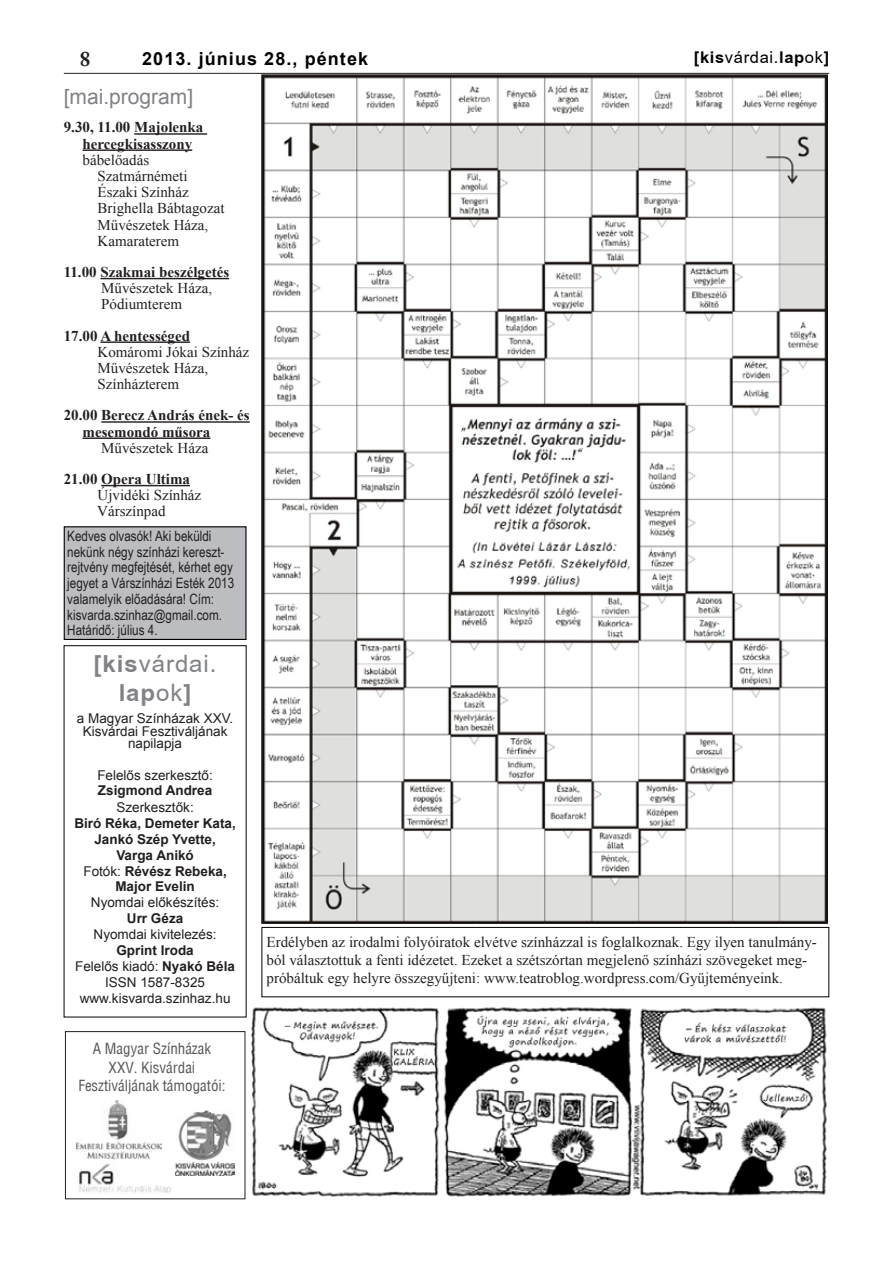
<style>
.page{position:relative;width:893px;height:1263px;background:#fff}
.page>*{position:absolute;margin:0;border:0;box-sizing:border-box;transform-origin:0 0}
.t1{font:24px/28.8px "H Arial";letter-spacing:.04em;color:#808285;text-align:center}
.t2{font:21px "Arial";color:#808285}
.t3{font:700 21px "Adobe Caslon Pro";color:#231f20}
.t4{font:700 18px "Arial";letter-spacing:.06em;color:#000}
.t5{font:16.5px "H Arial";letter-spacing:.04em;color:#000}
.t6{font:15px/16.2px "Times New Roman";color:#231f20}
.t7{font:700 15px/16.2px "Times New Roman";color:#231f20;text-align:center}
.t8{font:15px/19.8px "H Switzerland Condensed";color:#57585a;text-align:center}
.t9{font:14.25px/15.8px "Arial Narrow";color:#231f20}
.t10{font:13.5px/15.9px "Arial";color:#231f20;text-align:center}
.t11{font:700 13.5px/15.9px "Arial";color:#231f20;text-align:center}
.s1{font-weight:700}
.s2{font-weight:400}
</style>
<div class="page">
<hr style="left:64px;top:73px;width:765px;height:1px;background:#231f20">
<hr style="left:134px;top:133px;width:73px;height:2px;background:#231f20">
<hr style="left:83px;top:149px;width:109px;height:2px;background:#231f20">
<hr style="left:100px;top:278px;width:129px;height:1px;background:#231f20">
<hr style="left:100px;top:341px;width:90px;height:2px;background:#231f20">
<hr style="left:101px;top:421px;width:149px;height:2px;background:#231f20">
<hr style="left:83px;top:437px;width:127px;height:2px;background:#231f20">
<hr style="left:101px;top:485px;width:89px;height:1px;background:#231f20">
<img style="left:261px;top:75px;width:567px;height:848px">
<div style="left:261px;top:927px;width:568px;height:70px;border:1px solid #000"></div>
<img style="left:252px;top:1007px;width:575px;height:190px">
<div style="left:65px;top:1031px;width:180px;height:168px;border:1px solid #231f20"></div>
<img style="left:76px;top:1101px;width:86px;height:58px">
<img style="left:78px;top:1163px;width:93px;height:30px">
<img style="left:175px;top:1111px;width:59px;height:65px">
<div style="left:64px;top:526px;width:183px;height:114px;background:#bcbdc0;border:1px solid #000"></div>
<h2 class="t3" style="left:80px;top:47px;width:12px">8</h2>
<p class="t4" style="left:142px;top:46px;width:227px">2013. június 28., péntek</p>
<p class="t5" style="left:694px;top:49px;width:137px"><span class="s1">[kis</span>várdai.<span class="s1">lap</span>ok<span class="s1">]</span></p>
<h2 class="t2" style="left:64px;top:82px;width:131px">[mai.program]</h2>
<p class="t7" style="left:64px;top:119px;width:141px">9.30, 11.00 Majolenka hercegkisasszony</p>
<p class="t6" style="left:98px;top:151px;width:129px;text-indent:-15px">bábelőadás<br>Szatmárnémeti<br>Északi Színház<br>Brighella Bábtagozat<br>Művészetek Háza,<br>Kamaraterem</p>
<p class="t7" style="left:64px;top:263px;width:167px">11.00 Szakmai beszélgetés</p>
<p class="t6" style="left:101px;top:280px;width:112px">Művészetek Háza,<br>Pódiumterem</p>
<p class="t7" style="left:64px;top:327px;width:128px">17.00 A hentességed</p>
<p class="t6" style="left:98px;top:343px;width:153px">Komáromi Jókai Színház<br>Művészetek Háza,<br>Színházterem</p>
<p class="t7" style="left:83px;top:407px;width:169px;text-align:left;text-indent:-19px">20.00 Berecz András ének- és mesemondó műsora</p>
<p class="t6" style="left:101px;top:439px;width:109px">Művészetek Háza</p>
<p class="t7" style="left:64px;top:470px;width:128px">21.00 Opera Ultima</p>
<p class="t6" style="left:97px;top:487px;width:106px">Újvidéki Színház<br>Várszínpad</p>
<p class="t9" style="left:67px;top:527px;width:168px">Kedves olvasók! Aki beküldi nekünk négy színházi kereszt&shy;rejtvény megfejtését, kérhet egy jegyet a Várszínházi Esték 2013 valamelyik előadására! Cím: kisvarda.szinhaz@gmail.com.<br>Határidő: július 4.</p>
<h1 class="t1" style="left:94px;top:649px;width:124px"><span class="s1">[kis</span>várdai. <span class="s1">lap</span>ok<span class="s1">]</span></h1>
<p class="t10" style="left:77px;top:711px;width:158px;line-height:13.5px">a Magyar Színházak XXV.<br>Kisvárdai Fesztiváljának</p>
<p class="t10" style="left:128px;top:736px;width:56px">napilapja</p>
<p class="t10" style="left:97px;top:768px;width:117px">Felelős szerkesztő:</p>
<p class="t11" style="left:98px;top:783px;width:116px">Zsigmond Andrea</p>
<p class="t10" style="left:116px;top:799px;width:79px">Szerkesztők:</p>
<p class="t11" style="left:74px;top:815px;width:163px">Biró Réka, Demeter Kata,<br>Jankó Szép Yvette,<br>Varga Anikó<br><span class="s2">Fotók:</span> Révész Rebeka,<br>Major Evelin</p>
<p class="t10" style="left:91px;top:895px;width:130px">Nyomdai előkészítés:</p>
<p class="t11" style="left:127px;top:911px;width:58px">Urr Géza</p>
<p class="t10" style="left:94px;top:926px;width:125px">Nyomdai kivitelezés:</p>
<p class="t10" style="left:75px;top:942px;width:161px"><span class="s1">Gprint Iroda<br></span>Felelős kiadó: <span class="s1">Nyakó Béla<br></span>ISSN 1587-8325 www.kisvarda.szinhaz.hu</p>
<p class="t8" style="left:93px;top:1038px;width:120px">A Magyar Színházak<br>XXV. Kisvárdai</p>
<p class="t8" style="left:78px;top:1076px;width:149px">Fesztiváljának támogatói:</p>
<p class="t6" style="left:266px;top:932px;width:552px;line-height:18px">Erdélyben az irodalmi folyóiratok elvétve színházzal is foglalkoznak. Egy ilyen tanulmány&shy;ból választottuk a fenti idézetet. Ezeket a szétszórtan megjelenő színházi szövegeket meg&shy;próbáltuk egy helyre összegyűjteni: www.teatroblog.wordpress.com/Gyűjteményeink.</p>
</div>
